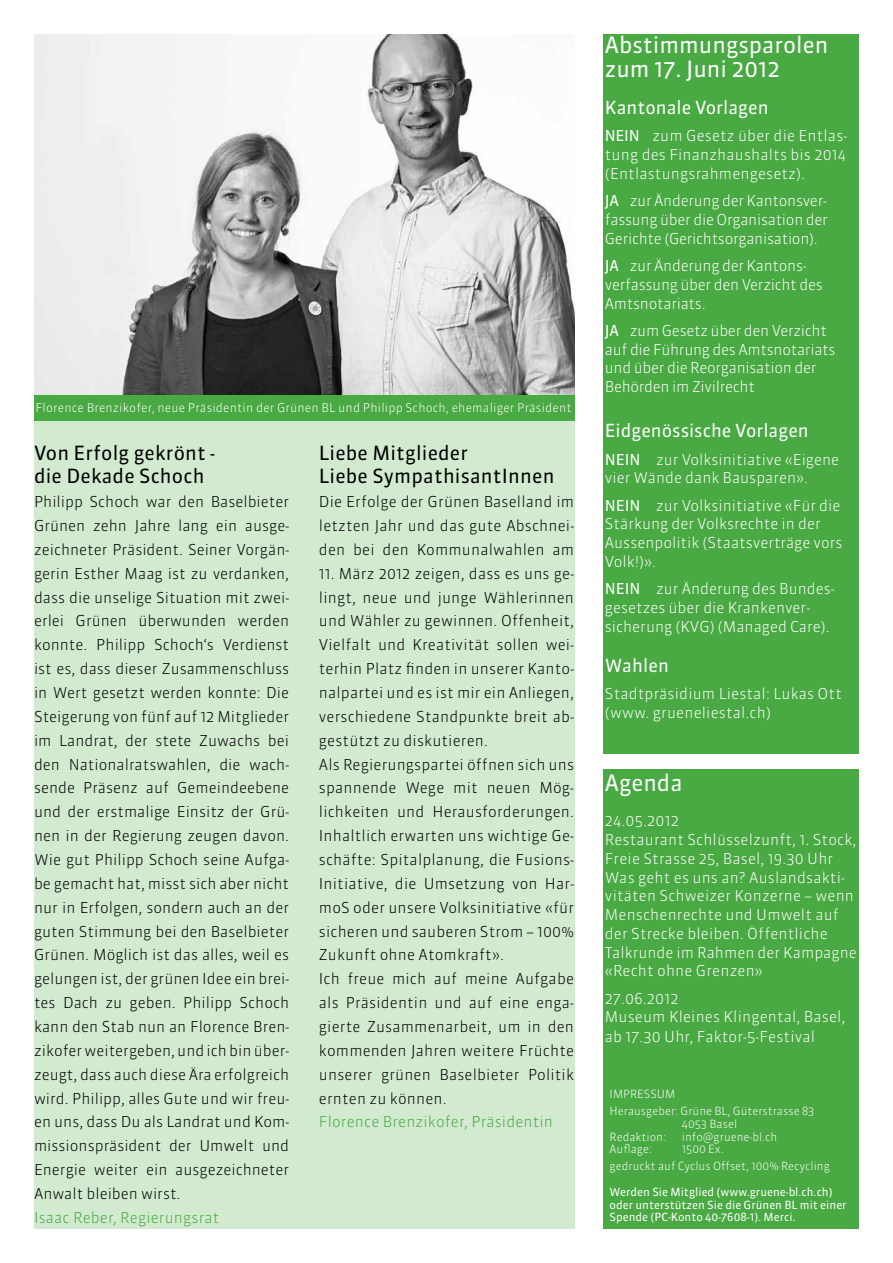
<style>
.page{position:relative;width:893px;height:1263px;background:#fff}
.page>*{position:absolute;margin:0;border:0;box-sizing:border-box;transform-origin:0 0}
.t1{font:22.5px/24px "Sanuk OT";color:#fff}
.t2{font:19.5px/23.9px "Sanuk OT";letter-spacing:.01em;color:#000}
.t3{font:18px "Sanuk OT";color:#fff}
.t4{font:300 15px/23.9px "Sanuk OT";letter-spacing:.01em;color:#000;text-align:justify}
.t5{font:300 15px/18.8px "Sanuk OT";color:#fff}
.t6{font:300 15px/18.8px "Sanuk OT";letter-spacing:-.02em;color:#fff}
.t7{font:300 15px "Sanuk OT";letter-spacing:.01em;color:#49a942}
.t8{font:300 12px "Sanuk OT";letter-spacing:.01em;color:#fff}
.t9{font:300 11.25px/17px "Sanuk OT";color:#fff}
.t10{font:11.25px/12.8px "Sanuk OT";color:#fff}
.s1{font-weight:400}
</style>
<div class="page">
<div style="left:34px;top:34px;width:540px;height:1195px;background:#d2ead0"></div>
<div style="left:604px;top:769px;width:255px;height:459px;background:#49a942"></div>
<div style="left:604px;top:34px;width:255px;height:720px;background:#49a942"></div>
<img style="left:34px;top:34px;width:540px;height:362px">
<div style="left:34px;top:396px;width:540px;height:25px;background:#49a942"></div>
<p class="t8" style="left:36px;top:400px;width:538px">Florence Brenzikofer, neue Präsidentin der Grünen BL und Philipp Schoch, ehemaliger Präsident</p>
<h2 class="t2" style="left:34px;top:440px;width:183px">Von Erfolg gekrönt - die Dekade Schoch</h2>
<p class="t4" style="left:34px;top:490px;width:257px">Philipp Schoch war den Baselbieter Grünen zehn Jahre lang ein ausge&shy;zeichneter Präsident. Seiner Vorgän&shy;gerin Esther Maag ist zu verdanken, dass die unselige Situation mit zwei&shy;erlei Grünen überwunden werden konnte. Philipp Schoch‘s Verdienst ist es, dass dieser Zusammenschluss in Wert gesetzt werden konnte: Die Steigerung von fünf auf 12 Mitglieder im Landrat, der stete Zuwachs bei den Nationalratswahlen, die wach&shy;sende Präsenz auf Gemeindeebene und der erstmalige Einsitz der Grü&shy;nen in der Regierung zeugen davon.<br>Wie gut Philipp Schoch seine Aufga&shy;be gemacht hat, misst sich aber nicht nur in Erfolgen, sondern auch an der guten Stimmung bei den Baselbieter Grünen. Möglich ist das alles, weil es gelungen ist, der grünen Idee ein brei&shy;tes Dach zu geben. Philipp Schoch kann den Stab nun an Florence Bren&shy;zikofer weitergeben, und ich bin über&shy;zeugt, dass auch diese Ära erfolgreich wird. Philipp, alles Gute und wir freu&shy;en uns, dass Du als Landrat und Kom&shy;missionspräsident der Umwelt und Energie weiter ein ausgezeichneter Anwalt bleiben wirst.</p>
<p class="t7" style="left:34px;top:1208px;width:187px">Isaac Reber, Regierungsrat</p>
<h2 class="t2" style="left:319px;top:440px;width:237px">Liebe Mitglieder<br>Liebe SympathisantInnen</h2>
<p class="t4" style="left:319px;top:490px;width:257px">Die Erfolge der Grünen Baselland im letzten Jahr und das gute Abschnei&shy;den bei den Kommunalwahlen am</p>
<p class="t4" style="left:319px;top:561px;width:257px;text-align:left">11. März 2012 zeigen, dass es uns ge&shy;lingt, neue und junge Wählerinnen und Wähler zu gewinnen. Offenheit, Vielfalt und Kreativität sollen wei&shy;terhin Platz finden in unserer Kanto&shy;nalpartei und es ist mir ein Anliegen, verschiedene Standpunkte breit ab&shy;gestützt zu diskutieren.<br>Als Regierungspartei öffnen sich uns spannende Wege mit neuen Mög&shy;lichkeiten und Herausforderungen.<br>Inhaltlich erwarten uns wichtige Ge&shy;schäfte: Spitalplanung, die Fusions-Initiative, die Umsetzung von Har&shy;moS oder unsere Volksinitiative «für sicheren und sauberen Strom – 100% Zukunft ohne Atomkraft».<br>Ich freue mich auf meine Aufgabe als Präsidentin und auf eine enga&shy;gierte Zusammenarbeit, um in den kommenden Jahren weitere Früchte unserer grünen Baselbieter Politik ernten zu können.</p>
<p class="t7" style="left:319px;top:1112px;width:236px">Florence Brenzikofer, Präsidentin</p>
<h1 class="t1" style="left:605px;top:33px;width:225px">Abstimmungsparolen zum 17. Juni 2012</h1>
<p class="t3" style="left:605px;top:97px;width:165px">Kantonale Vorlagen</p>
<p class="t5" style="left:605px;top:127px;width:244px;text-align:justify"><span class="s1">NEIN</span> zum Gesetz über die Entlas&shy;tung des Finanzhaushalts bis 2014 (Entlastungsrahmengesetz).</p>
<p class="t5" style="left:605px;top:191px;width:225px;text-align:justify"><span class="s1">JA</span> zur Änderung der Kantonsver&shy;fassung über die Organisation der Gerichte (Gerichtsorganisation).</p>
<p class="t6" style="left:605px;top:256px;width:219px"><span class="s1">JA</span> zur Änderung der Kantons&shy;verfassung über den Verzicht des<br>Amtsnotariats.</p>
<p class="t6" style="left:605px;top:321px;width:232px"><span class="s1">JA</span> zum Gesetz über den Verzicht auf die Führung des Amtsnotariats und über die Reorganisation der<br>Behörden im Zivilrecht</p>
<p class="t3" style="left:605px;top:420px;width:205px">Eidgenössische Vorlagen</p>
<p class="t5" style="left:605px;top:450px;width:236px"><span class="s1">NEIN</span> zur Volksinitiative «Eigene vier Wände dank Bausparen».</p>
<p class="t5" style="left:605px;top:496px;width:239px"><span class="s1">NEIN</span> zur Volksinitiative «Für die<br>Stärkung der Volksrechte in der<br>Aussenpolitik (Staatsverträge vors<br>Volk!)».</p>
<p class="t5" style="left:605px;top:579px;width:231px"><span class="s1">NEIN</span> zur Änderung des Bundes&shy;gesetzes über die Krankenver&shy;sicherung (KVG) (Managed Care).</p>
<p class="t3" style="left:605px;top:654px;width:66px">Wahlen</p>
<p class="t5" style="left:605px;top:684px;width:239px;line-height:19.5px">Stadtpräsidium Liestal: Lukas Ott (www. grueneliestal.ch)</p>
<h1 class="t1" style="left:605px;top:770px;width:79px">Agenda</h1>
<p class="t5" style="left:605px;top:812px;width:253px">24.05.2012<br>Restaurant Schlüsselzunft, 1. Stock,<br>Freie Strasse 25, Basel, 19.30 Uhr<br>Was geht es uns an? Auslandsakti&shy;vitäten Schweizer Konzerne – wenn<br>Menschenrechte und Umwelt auf der Strecke bleiben. Öffentliche<br>Talkrunde im Rahmen der Kampagne «Recht ohne Grenzen»</p>
<p class="t5" style="left:605px;top:989px;width:242px;line-height:19.2px">27.06.2012<br>Museum Kleines Klingental, Basel, ab 17.30 Uhr, Faktor-5-Festival</p>
<p class="t9" style="left:610px;top:1085px;width:206px">IMPRESSUM<br>Herausgeber: Grüne BL, Güterstrasse 83</p>
<p class="t9" style="left:682px;top:1115px;width:57px">4053 Basel</p>
<p class="t9" style="left:610px;top:1128px;width:58px">Redaktion:</p>
<p class="t9" style="left:682px;top:1128px;width:97px">info@gruene-bl.ch</p>
<p class="t9" style="left:610px;top:1141px;width:44px">Auflage:</p>
<p class="t9" style="left:610px;top:1141px;width:222px;text-indent:72px">1500 Ex.<br>gedruckt auf Cyclus Offset, 100% Recycling</p>
<p class="t10" style="left:610px;top:1185px;width:239px">Werden Sie Mitglied (www.gruene-bl.ch.ch) oder unterstützen Sie die Grünen BL mit einer<br>Spende (PC-Konto 40-7608-1). Merci.</p>
</div>
